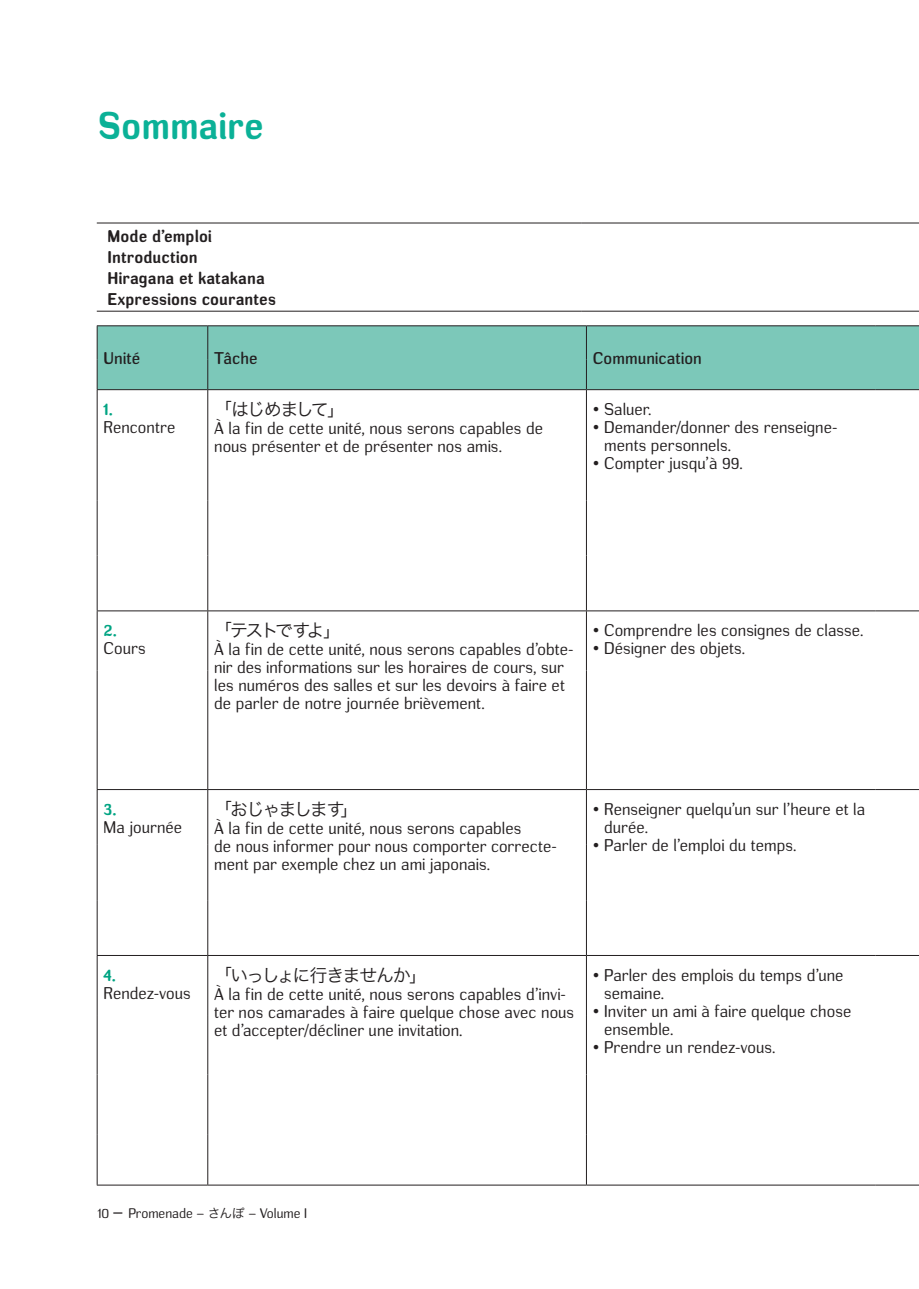
<style>
.page{position:relative;width:919px;height:1289px;background:#fff}
.page>*{position:absolute;margin:0;border:0;box-sizing:border-box;transform-origin:0 0}
.t1{font:700 37.5px "Headlight Rg";color:#0bb197}
.t2{font:18px "Hira Kaku Pro W3";letter-spacing:-.11em;color:#231f20}
.t3{font:18px "Hira Kaku Pro W3";letter-spacing:-.09em;color:#231f20}
.t4{font:16.5px/18px "Headlight Bk";letter-spacing:.005em;color:#231f20}
.t5{font:700 16.5px/21px "Headlight Rg";letter-spacing:.01em;color:#231f20}
.t6{font:16.5px "Headlight Rg";letter-spacing:.01em;color:#231f20}
.t7{font:700 16.5px "Headlight Rg";color:#00a483}
.t8{font:13.5px "Headlight Bk";color:#231f20}
.s1{font-family:"Hira Kaku Pro W3";font-size:18px}
.s2{font-family:"Hira Kaku Pro W3";font-size:12.75px}
</style>
<div class="page">
<hr style="left:97px;top:223px;width:484px;height:1px;background:#231f20">
<hr style="left:581px;top:223px;width:337px;height:1px;background:#231f20">
<hr style="left:97px;top:311px;width:484px;height:1px;background:#231f20">
<hr style="left:581px;top:311px;width:337px;height:1px;background:#231f20">
<div style="left:98px;top:326px;width:820px;height:63px;background:#7cc8b9"></div>
<hr style="left:97px;top:390px;width:1px;height:55px;background:#231f20">
<hr style="left:207px;top:390px;width:1px;height:55px;background:#231f20">
<hr style="left:586px;top:390px;width:1px;height:55px;background:#231f20">
<hr style="left:97px;top:445px;width:1px;height:55px;background:#231f20">
<hr style="left:207px;top:445px;width:1px;height:55px;background:#231f20">
<hr style="left:586px;top:445px;width:1px;height:55px;background:#231f20">
<hr style="left:97px;top:500px;width:1px;height:55px;background:#231f20">
<hr style="left:207px;top:500px;width:1px;height:55px;background:#231f20">
<hr style="left:586px;top:500px;width:1px;height:55px;background:#231f20">
<hr style="left:97px;top:555px;width:1px;height:55px;background:#231f20">
<hr style="left:207px;top:555px;width:1px;height:55px;background:#231f20">
<hr style="left:586px;top:555px;width:1px;height:55px;background:#231f20">
<hr style="left:97px;top:610px;width:111px;height:1px;background:#231f20">
<hr style="left:97px;top:611px;width:1px;height:59px;background:#231f20">
<hr style="left:208px;top:610px;width:378px;height:1px;background:#231f20">
<hr style="left:207px;top:611px;width:1px;height:59px;background:#231f20">
<hr style="left:586px;top:610px;width:289px;height:1px;background:#231f20">
<hr style="left:586px;top:611px;width:1px;height:59px;background:#231f20">
<hr style="left:97px;top:670px;width:1px;height:60px;background:#231f20">
<hr style="left:207px;top:670px;width:1px;height:60px;background:#231f20">
<hr style="left:586px;top:670px;width:1px;height:60px;background:#231f20">
<hr style="left:97px;top:730px;width:1px;height:59px;background:#231f20">
<hr style="left:207px;top:730px;width:1px;height:59px;background:#231f20">
<hr style="left:586px;top:730px;width:1px;height:59px;background:#231f20">
<hr style="left:97px;top:789px;width:111px;height:1px;background:#231f20">
<hr style="left:97px;top:790px;width:1px;height:54px;background:#231f20">
<hr style="left:208px;top:789px;width:378px;height:1px;background:#231f20">
<hr style="left:207px;top:790px;width:1px;height:54px;background:#231f20">
<hr style="left:586px;top:789px;width:289px;height:1px;background:#231f20">
<hr style="left:586px;top:790px;width:1px;height:54px;background:#231f20">
<hr style="left:97px;top:844px;width:1px;height:56px;background:#231f20">
<hr style="left:207px;top:844px;width:1px;height:56px;background:#231f20">
<hr style="left:586px;top:844px;width:1px;height:56px;background:#231f20">
<hr style="left:97px;top:900px;width:1px;height:55px;background:#231f20">
<hr style="left:207px;top:900px;width:1px;height:55px;background:#231f20">
<hr style="left:586px;top:900px;width:1px;height:55px;background:#231f20">
<hr style="left:97px;top:955px;width:111px;height:1px;background:#231f20">
<hr style="left:97px;top:955px;width:1px;height:60px;background:#231f20">
<hr style="left:208px;top:955px;width:378px;height:1px;background:#231f20">
<hr style="left:207px;top:955px;width:1px;height:60px;background:#231f20">
<hr style="left:586px;top:955px;width:289px;height:1px;background:#231f20">
<hr style="left:586px;top:955px;width:1px;height:60px;background:#231f20">
<hr style="left:97px;top:1015px;width:1px;height:59px;background:#231f20">
<hr style="left:207px;top:1015px;width:1px;height:59px;background:#231f20">
<hr style="left:586px;top:1015px;width:1px;height:59px;background:#231f20">
<hr style="left:97px;top:1074px;width:1px;height:60px;background:#231f20">
<hr style="left:207px;top:1074px;width:1px;height:60px;background:#231f20">
<hr style="left:586px;top:1074px;width:1px;height:60px;background:#231f20">
<hr style="left:97px;top:1134px;width:1px;height:50px;background:#231f20">
<hr style="left:207px;top:1134px;width:1px;height:50px;background:#231f20">
<hr style="left:586px;top:1134px;width:1px;height:50px;background:#231f20">
<hr style="left:97px;top:1184px;width:111px;height:1px;background:#231f20">
<hr style="left:208px;top:1184px;width:378px;height:1px;background:#231f20">
<hr style="left:586px;top:1184px;width:289px;height:1px;background:#231f20">
<hr style="left:97px;top:325px;width:111px;height:1px;background:#231f20">
<hr style="left:97px;top:326px;width:1px;height:33px;background:#231f20">
<hr style="left:97px;top:359px;width:1px;height:30px;background:#231f20">
<hr style="left:97px;top:389px;width:111px;height:1px;background:#231f20">
<hr style="left:208px;top:325px;width:378px;height:1px;background:#231f20">
<hr style="left:207px;top:326px;width:1px;height:33px;background:#231f20">
<hr style="left:207px;top:359px;width:1px;height:30px;background:#231f20">
<hr style="left:208px;top:389px;width:378px;height:1px;background:#231f20">
<hr style="left:586px;top:325px;width:289px;height:1px;background:#231f20">
<hr style="left:586px;top:326px;width:1px;height:33px;background:#231f20">
<hr style="left:586px;top:359px;width:1px;height:30px;background:#231f20">
<hr style="left:586px;top:389px;width:289px;height:1px;background:#231f20">
<hr style="left:875px;top:325px;width:43px;height:1px;background:#231f20">
<hr style="left:875px;top:389px;width:43px;height:1px;background:#231f20">
<hr style="left:875px;top:610px;width:43px;height:1px;background:#231f20">
<hr style="left:875px;top:789px;width:43px;height:1px;background:#231f20">
<hr style="left:875px;top:955px;width:43px;height:1px;background:#231f20">
<hr style="left:875px;top:1184px;width:43px;height:1px;background:#231f20">
<h1 class="t1" style="left:98px;top:103px;width:168px">Sommaire</h1>
<p class="t5" style="left:107px;top:225px;width:170px">Mode d’emploi<br>Introduction<br>Hiragana et katakana<br>Expressions courantes</p>
<p class="t6" style="left:103px;top:348px;width:38px">Unité</p>
<p class="t6" style="left:214px;top:348px;width:45px">Tâche</p>
<p class="t6" style="left:592px;top:348px;width:110px">Communication</p>
<p class="t7" style="left:103px;top:399px;width:11px">1.</p>
<p class="t4" style="left:103px;top:418px;width:73px">Rencontre</p>
<p class="t2" style="left:214px;top:393px;width:132px">「はじめまして」</p>
<p class="t4" style="left:214px;top:419px;width:330px">À la fin de cette unité, nous serons capables de nous présenter et de présenter nos amis.</p>
<p class="t4" style="left:592px;top:400px;width:60px">• Saluer.</p>
<p class="t4" style="left:604px;top:418px;width:234px;text-indent:-11px">• Demander/donner des renseigne&shy;ments personnels.</p>
<p class="t4" style="left:592px;top:454px;width:152px">• Compter jusqu’à 99.</p>
<p class="t7" style="left:103px;top:620px;width:15px">2.</p>
<p class="t4" style="left:103px;top:639px;width:44px">Cours</p>
<p class="t2" style="left:214px;top:614px;width:129px">「テストですよ」</p>
<p class="t4" style="left:214px;top:640px;width:360px">À la fin de cette unité, nous serons capables d’obte&shy;nir des informations sur les horaires de cours, sur les numéros des salles et sur les devoirs à faire et de parler de notre journée brièvement.</p>
<p class="t4" style="left:592px;top:621px;width:272px">• Comprendre les consignes de classe.</p>
<p class="t4" style="left:592px;top:639px;width:154px">• Désigner des objets.</p>
<p class="t7" style="left:103px;top:799px;width:15px">3.</p>
<p class="t4" style="left:103px;top:817px;width:80px">Ma journée</p>
<p class="t2" style="left:214px;top:793px;width:146px">「おじゃまします」</p>
<p class="t4" style="left:214px;top:819px;width:344px">À la fin de cette unité, nous serons capables<br>de nous informer pour nous comporter correcte&shy;ment par exemple chez un ami japonais.</p>
<p class="t4" style="left:604px;top:799px;width:262px;text-indent:-11px">• Renseigner quelqu’un sur l’heure et la durée.</p>
<p class="t4" style="left:592px;top:835px;width:205px">• Parler de l’emploi du temps.</p>
<p class="t7" style="left:103px;top:964px;width:14px">4.</p>
<p class="t4" style="left:103px;top:983px;width:89px">Rendez-vous</p>
<p class="t3" style="left:214px;top:959px;width:214px">「いっしょに行きませんか」</p>
<p class="t4" style="left:214px;top:985px;width:361px">À la fin de cette unité, nous serons capables d’invi&shy;ter nos camarades à faire quelque chose avec nous et d’accepter/décliner une invitation.</p>
<p class="t4" style="left:604px;top:965px;width:241px;text-indent:-11px">• Parler des emplois du temps d’une semaine.</p>
<p class="t4" style="left:604px;top:1001px;width:249px;text-indent:-11px">• Inviter un ami à faire quelque chose ensemble.</p>
<p class="t4" style="left:592px;top:1037px;width:184px">• Prendre un rendez-vous.</p>
<p class="t8" style="left:98px;top:1204px;width:211px">10 <span class="s1">–</span> Promenade – <span class="s2">さんぽ</span> – Volume I</p>
</div>
